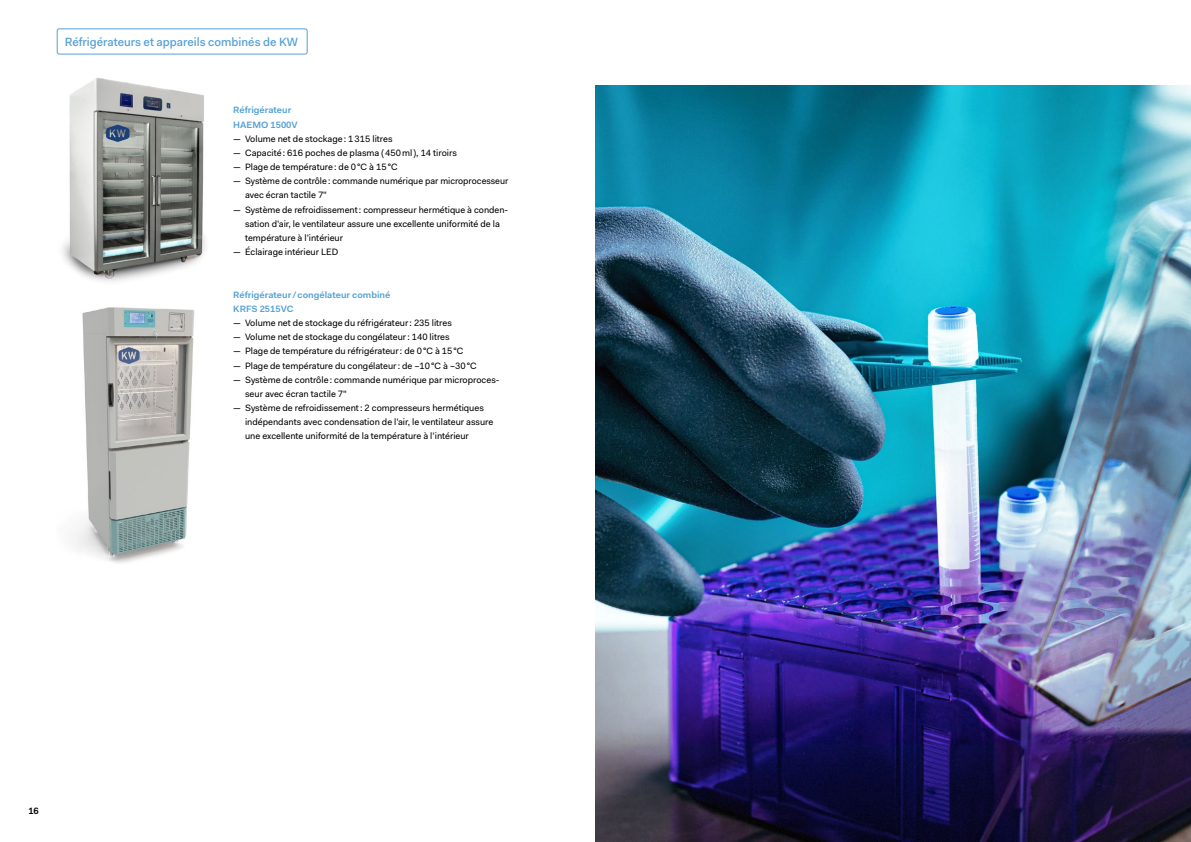
<style>
.page{position:relative;width:1191px;height:842px;background:#fff}
.page>*{position:absolute;margin:0;border:0;box-sizing:border-box;transform-origin:0 0}
.t1{font:500 12px "Fakt Pro";color:#55a1d4}
.t2{font:9.2px/14.2px "Fakt Pro";color:#000}
.t3{font:600 9.2px/14.2px "Fakt Pro";color:#55a1d4}
.t4{font:600 9.2px "Fakt Pro";color:#000}
</style>
<div class="page">
<img style="left:73px;top:307px;width:122px;height:256px">
<div style="left:57px;top:28px;width:251px;height:27px;border:1px solid #55a1d4;border-radius:2px"></div>
<img style="left:62px;top:78px;width:144px;height:204px">
<img style="left:595px;top:85px;width:596px;height:757px">
<h1 class="t1" style="left:65px;top:34px;width:235px">Réfrigérateurs et appareils combinés de KW</h1>
<p class="t3" style="left:233px;top:103px;width:66px">Réfrigérateur<br>HAEMO 1500V</p>
<p class="t2" style="left:233px;top:131px;width:161px">— Volume net de stockage: 1315 litres</p>
<p class="t2" style="left:233px;top:146px;width:225px">— Capacité: 616 poches de plasma (450ml), 14 tiroirs</p>
<p class="t2" style="left:233px;top:160px;width:166px">— Plage de température: de 0°C à 15°C</p>
<p class="t2" style="left:245px;top:174px;width:265px;text-indent:-12px">— Système de contrôle: commande numérique par microprocesseur avec écran tactile 7"</p>
<p class="t2" style="left:245px;top:202px;width:264px;text-indent:-12px">— Système de refroidissement: compresseur hermétique à conden&shy;sation d’air, le ventilateur assure une excellente uniformité de la température à l’intérieur</p>
<p class="t2" style="left:233px;top:245px;width:107px">— Éclairage intérieur LED</p>
<p class="t3" style="left:233px;top:287px;width:158px">Réfrigérateur /congélateur combiné<br>KRFS 2515VC</p>
<p class="t2" style="left:233px;top:316px;width:220px">— Volume net de stockage du réfrigérateur: 235 litres</p>
<p class="t2" style="left:233px;top:330px;width:218px">— Volume net de stockage du congélateur: 140 litres</p>
<p class="t2" style="left:233px;top:344px;width:232px">— Plage de température du réfrigérateur: de 0°C à 15°C</p>
<p class="t2" style="left:233px;top:358px;width:245px">— Plage de température du congélateur: de –10°C à –30°C</p>
<p class="t2" style="left:245px;top:372px;width:256px;text-indent:-12px">— Système de contrôle: commande numérique par microproces&shy;seur avec écran tactile 7"</p>
<p class="t2" style="left:245px;top:401px;width:250px;text-indent:-12px">— Système de refroidissement: 2 compresseurs hermétiques indépendants avec condensation de l’air, le ventilateur assure une excellente uniformité de la température à l’intérieur</p>
<p class="t4" style="left:28px;top:804px;width:12px">16</p>
</div>
